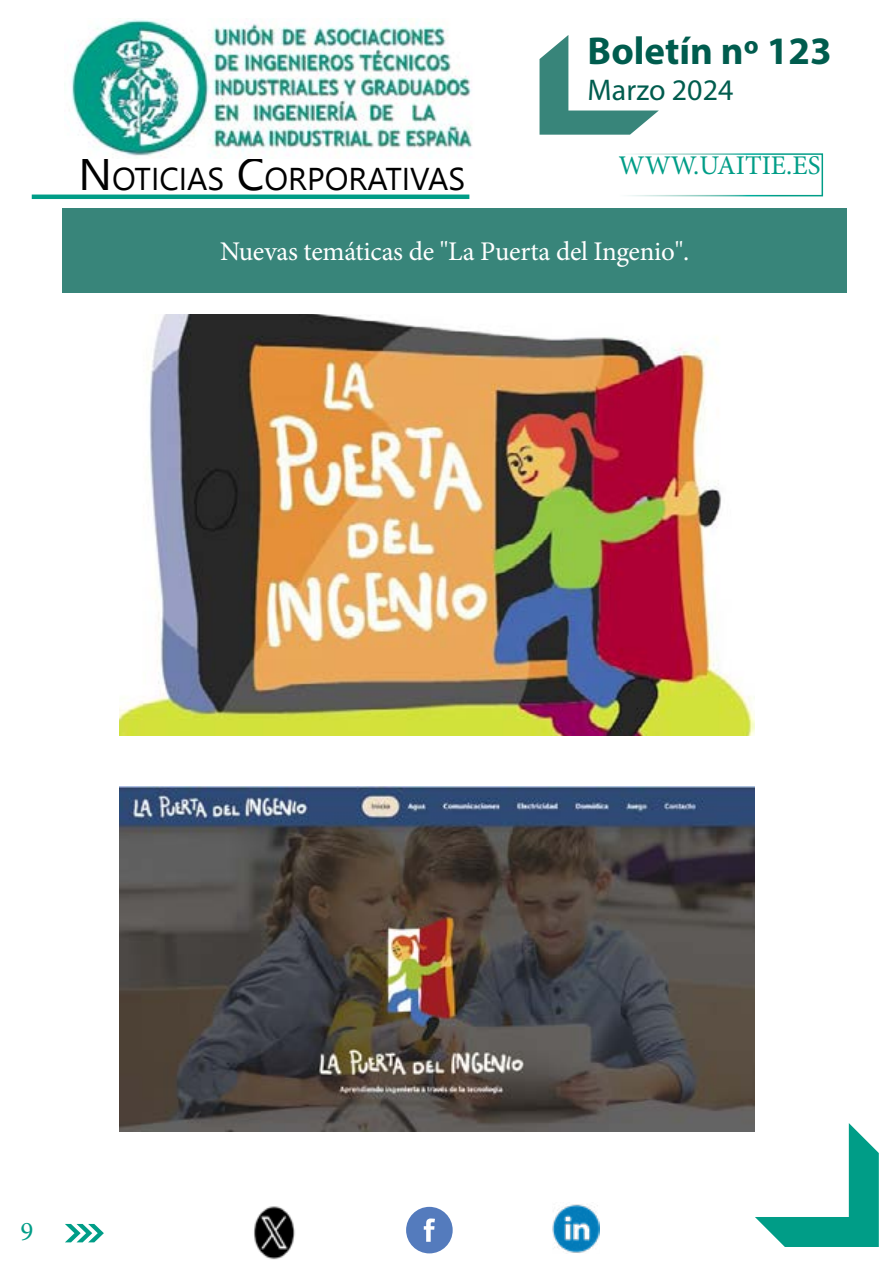
<style>
.page{position:relative;width:893px;height:1263px;background:#fff}
.page>*{position:absolute;margin:0;border:0;box-sizing:border-box;transform-origin:0 0}
.t1{font:700 39px "Myriad Pro";color:#005c4e}
.t2{font:31.5px "Segoe UI Emoji";color:#000}
.t3{font:30px "Myriad Pro";color:#005c4e}
.t4{font:27px "Minion Pro";letter-spacing:-.01em;color:#fff}
.t5{font:27px "Minion Pro";color:#009d87}
</style>
<div class="page">
<svg style="left:65px;top:1224px;width:39px;height:18px"></svg>
<div style="left:406px;top:1207px;width:47px;height:46px;background:#547bbd;border-radius:50%"></div>
<svg style="left:424px;top:1218px;width:11px;height:24px"></svg>
<img style="left:553px;top:1204px;width:46px;height:49px">
<svg style="left:539px;top:35px;width:120px;height:100px"></svg>
<div style="left:617px;top:153px;width:206px;height:43px;border:2px solid #fff"></div>
<hr style="left:32px;top:195px;width:437px;height:4px;background:#009d87">
<img style="left:71px;top:18px;width:402px;height:138px">
<svg style="left:755px;top:1123px;width:124px;height:124px"></svg>
<img style="left:254px;top:1206px;width:41px;height:54px">
<div style="left:63px;top:208px;width:784px;height:85px;background:#38857a"></div>
<img style="left:119px;top:315px;width:636px;height:421px">
<img style="left:119px;top:787px;width:636px;height:344px">
<p class="t2" style="left:208px;top:160px;width:259px">▲ □□▼❖▲</p>
<h1 class="t1" style="left:588px;top:26px;width:246px">Boletín nº 123</h1>
<p class="t3" style="left:588px;top:72px;width:147px">Marzo 2024</p>
<p class="t5" style="left:618px;top:148px;width:204px">WWW.UAITIE.ES</p>
<p class="t4" style="left:220px;top:234px;width:471px">Nuevas temáticas de "La Puerta del Ingenio".</p>
<p class="t5" style="left:21px;top:1213px;width:14px">9</p>
</div>
